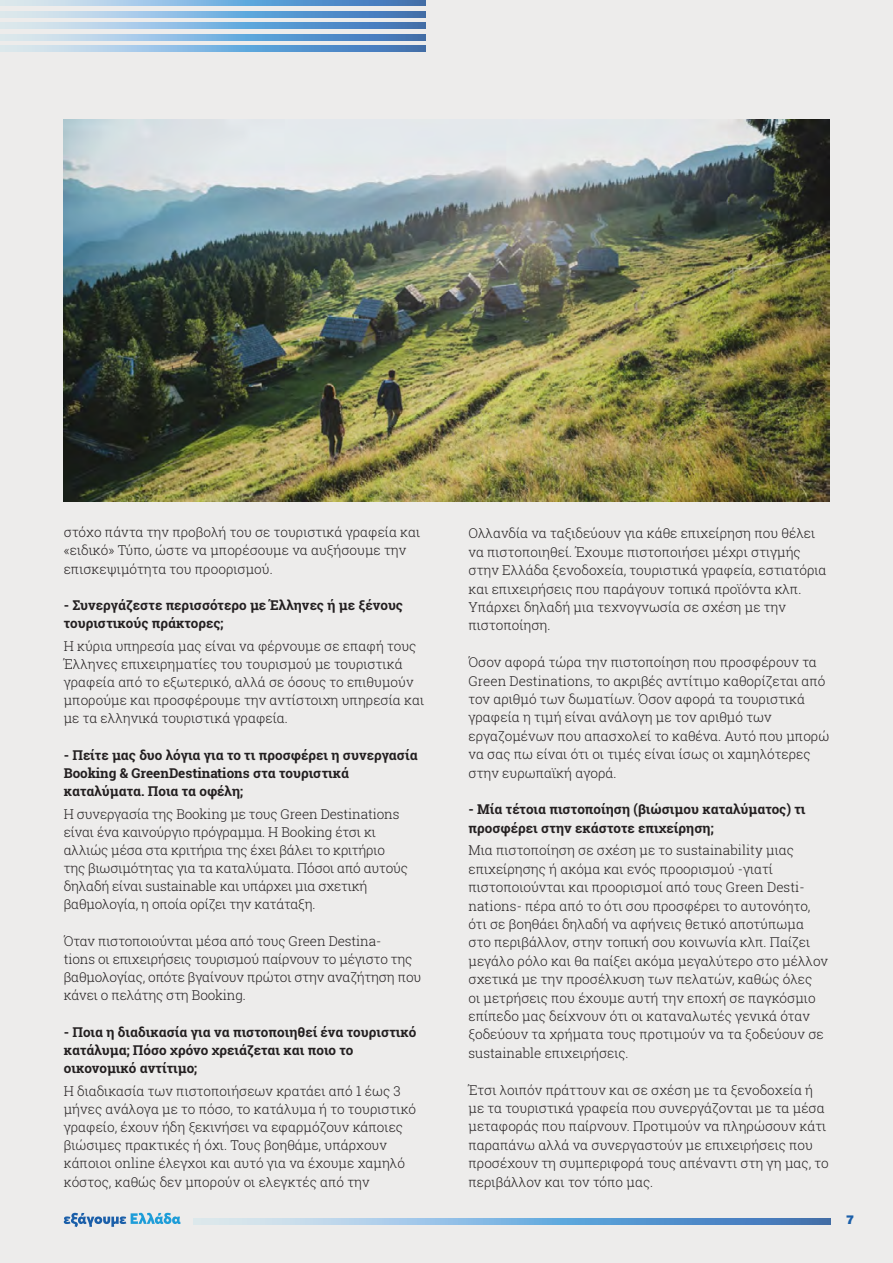
<style>
.page{position:relative;width:893px;height:1263px;background:#edeceb}
.page>*{position:absolute;margin:0;border:0;box-sizing:border-box;transform-origin:0 0}
.t1{font:300 13.5px/18.5px "Roboto Slab";color:#231f20}
.t2{font:700 13.5px/18.1px "Roboto Slab";color:#231f20}
.t3{font:900 12px "UB Helvetica";color:#1b5fa9}
</style>
<div class="page">
<svg style="left:0;top:0;width:426px;height:6px"></svg>
<svg style="left:0;top:23px;width:426px;height:6px"></svg>
<svg style="left:0;top:46px;width:426px;height:5px"></svg>
<svg style="left:0;top:11px;width:426px;height:6px"></svg>
<svg style="left:0;top:34px;width:426px;height:6px"></svg>
<svg style="left:64px;top:1213px;width:117px;height:14px"></svg>
<svg style="left:194px;top:1219px;width:637px;height:5px"></svg>
<img style="left:64px;top:119px;width:765px;height:383px">
<p class="t1" style="left:64px;top:523px;width:358px">στόχο πάντα την προβολή του σε τουριστικά γραφεία και «ειδικό» Τύπο, ώστε να μπορέσουμε να αυξήσουμε την επισκεψιμότητα του προορισμού.</p>
<p class="t2" style="left:64px;top:596px;width:341px">- Συνεργάζεστε περισσότερο με Έλληνες ή με ξένους τουριστικούς πράκτορες;</p>
<p class="t1" style="left:64px;top:636px;width:362px">Η κύρια υπηρεσία μας είναι να φέρνουμε σε επαφή τους Έλληνες επιχειρηματίες του τουρισμού με τουριστικά γραφεία από το εξωτερικό, αλλά σε όσους το επιθυμούν μπορούμε και προσφέρουμε την αντίστοιχη υπηρεσία και με τα ελληνικά τουριστικά γραφεία.</p>
<p class="t2" style="left:64px;top:745px;width:355px">- Πείτε μας δυο λόγια για το τι προσφέρει η συνεργασία<br>Booking &amp; GreenDestinations στα τουριστικά καταλύματα. Ποια τα οφέλη;</p>
<p class="t1" style="left:64px;top:804px;width:346px">Η συνεργασία της Booking με τους Green Destinations είναι ένα καινούργιο πρόγραμμα. Η Booking έτσι κι αλλιώς μέσα στα κριτήρια της έχει βάλει το κριτήριο της βιωσιμότητας για τα καταλύματα. Πόσοι από αυτούς δηλαδή είναι sustainable και υπάρχει μια σχετική βαθμολογία, η οποία ορίζει την κατάταξη.</p>
<p class="t1" style="left:64px;top:931px;width:359px">Όταν πιστοποιούνται μέσα από τους Green Destina-<br>tions οι επιχειρήσεις τουρισμού παίρνουν το μέγιστο της βαθμολογίας, οπότε βγαίνουν πρώτοι στην αναζήτηση που κάνει ο πελάτης στη Booking.</p>
<p class="t2" style="left:64px;top:1023px;width:354px">- Ποια η διαδικασία για να πιστοποιηθεί ένα τουριστικό κατάλυμα; Πόσο χρόνο χρειάζεται και ποιο το οικονομικό αντίτιμο;</p>
<p class="t1" style="left:64px;top:1081px;width:354px">Η διαδικασία των πιστοποιήσεων κρατάει από 1 έως 3 μήνες ανάλογα με το πόσο, το κατάλυμα ή το τουριστικό γραφείο, έχουν ήδη ξεκινήσει να εφαρμόζουν κάποιες βιώσιμες πρακτικές ή όχι. Τους βοηθάμε, υπάρχουν κάποιοι online έλεγχοι και αυτό για να έχουμε χαμηλό κόστος, καθώς δεν μπορούν οι ελεγκτές από την</p>
<p class="t1" style="left:468px;top:524px;width:359px">Ολλανδία να ταξιδεύουν για κάθε επιχείρηση που θέλει να πιστοποιηθεί. Έχουμε πιστοποιήσει μέχρι στιγμής στην Ελλάδα ξενοδοχεία, τουριστικά γραφεία, εστιατόρια και επιχειρήσεις που παράγουν τοπικά προϊόντα κλπ.<br>Υπάρχει δηλαδή μια τεχνογνωσία σε σχέση με την πιστοποίηση.</p>
<p class="t1" style="left:468px;top:653px;width:362px">Όσον αφορά τώρα την πιστοποίηση που προσφέρουν τα Green Destinations, το ακριβές αντίτιμο καθορίζεται από τον αριθμό των δωματίων. Όσον αφορά τα τουριστικά γραφεία η τιμή είναι ανάλογη με τον αριθμό των εργαζομένων που απασχολεί το καθένα. Αυτό που μπορώ να σας πω είναι ότι οι τιμές είναι ίσως οι χαμηλότερες στην ευρωπαϊκή αγορά.</p>
<p class="t2" style="left:468px;top:800px;width:338px">- Μία τέτοια πιστοποίηση (βιώσιμου καταλύματος) τι προσφέρει στην εκάστοτε επιχείρηση;</p>
<p class="t1" style="left:468px;top:841px;width:361px">Μια πιστοποίηση σε σχέση με το sustainability μιας επιχείρησης ή ακόμα και ενός προορισμού -γιατί πιστοποιούνται και προορισμοί από τους Green Desti&shy;nations- πέρα από το ότι σου προσφέρει το αυτονόητο, ότι σε βοηθάει δηλαδή να αφήνεις θετικό αποτύπωμα στο περιβάλλον, στην τοπική σου κοινωνία κλπ. Παίζει μεγάλο ρόλο και θα παίξει ακόμα μεγαλύτερο στο μέλλον σχετικά με την προσέλκυση των πελατών, καθώς όλες<br>οι μετρήσεις που έχουμε αυτή την εποχή σε παγκόσμιο επίπεδο μας δείχνουν ότι οι καταναλωτές γενικά όταν ξοδεύουν τα χρήματα τους προτιμούν να τα ξοδεύουν σε sustainable επιχειρήσεις.</p>
<p class="t1" style="left:468px;top:1080px;width:362px">Έτσι λοιπόν πράττουν και σε σχέση με τα ξενοδοχεία ή με τα τουριστικά γραφεία που συνεργάζονται με τα μέσα μεταφοράς που παίρνουν. Προτιμούν να πληρώσουν κάτι παραπάνω αλλά να συνεργαστούν με επιχειρήσεις που προσέχουν τη συμπεριφορά τους απέναντι στη γη μας, το περιβάλλον και τον τόπο μας.</p>
<p class="t3" style="left:846px;top:1212px;width:10px">7</p>
</div>
